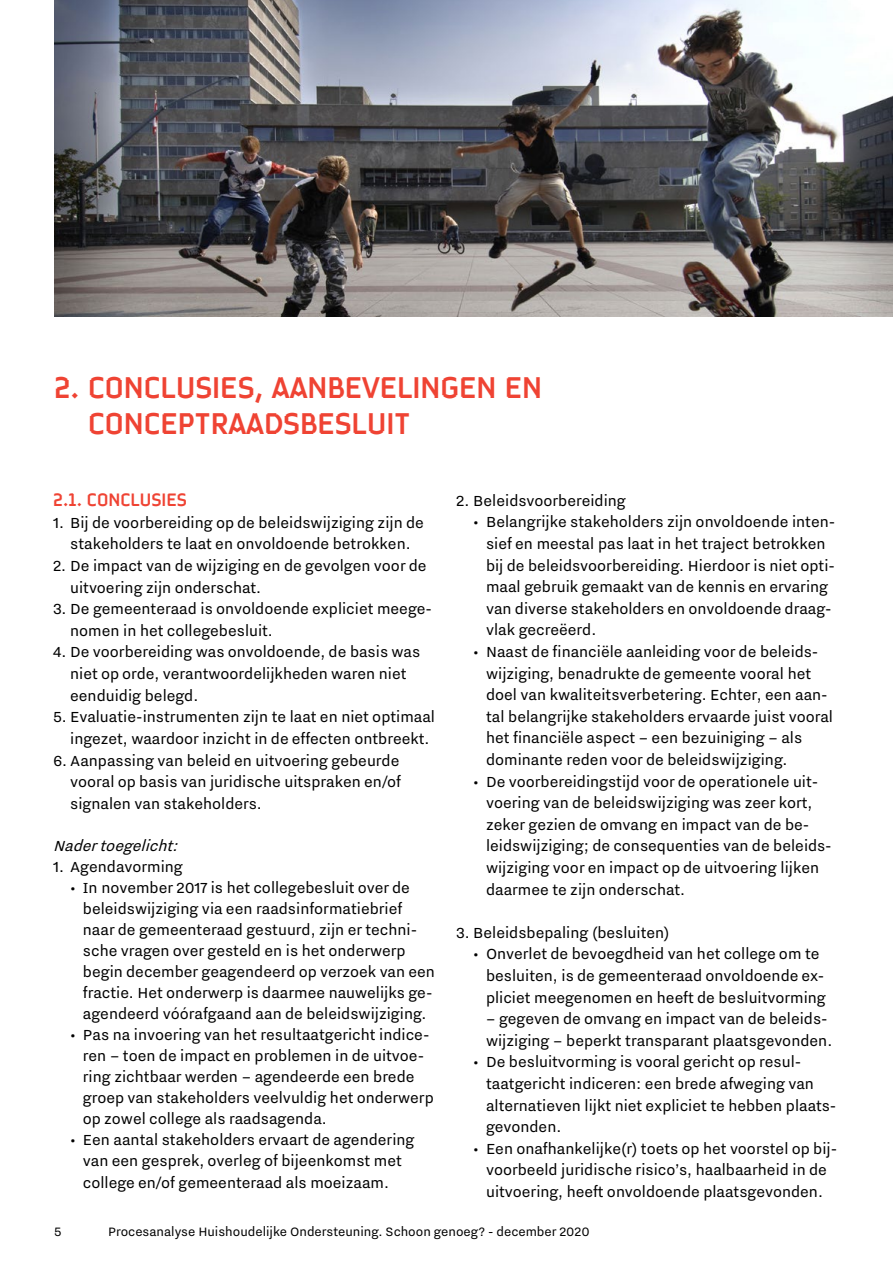
<style>
.page{position:relative;width:893px;height:1263px;background:#fff}
.page>*{position:absolute;margin:0;border:0;box-sizing:border-box;transform-origin:0 0}
.t1{font:30px/36px "Eindhoven Type";color:#ef4333}
.t2{font:18px/21.6px "Nitti Eindhoven";color:#000}
.t3{font:italic 18px "Nitti Eindhoven";color:#000}
.t4{font:18px "Eindhoven Type";color:#ef4333}
.t5{font:15px "Nitti Eindhoven";color:#000}
</style>
<div class="page">
<img style="left:54px;top:0;width:839px;height:317px">
<h1 class="t1" style="left:88px;top:370px;width:455px;text-indent:-34px">2. CONCLUSIES, AANBEVELINGEN EN<br>CONCEPTRAADSBESLUIT</h1>
<p class="t4" style="left:53px;top:488px;width:135px">2.1. CONCLUSIES</p>
<p class="t2" style="left:456px;top:489px;width:171px">2. Beleidsvoorbereiding</p>
<p class="t2" style="left:53px;top:512px;width:372px">1. Bij de voorbereiding op de beleidswijziging zijn de</p>
<p class="t2" style="left:473px;top:511px;width:363px">• Belangrijke stakeholders zijn onvoldoende inten-</p>
<p class="t2" style="left:70px;top:533px;width:342px">stakeholders te laat en onvoldoende betrokken.</p>
<p class="t2" style="left:486px;top:533px;width:341px">sief en meestal pas laat in het traject betrokken</p>
<p class="t2" style="left:53px;top:555px;width:375px">2. De impact van de wijziging en de gevolgen voor de</p>
<p class="t2" style="left:486px;top:554px;width:350px">bij de beleidsvoorbereiding. Hierdoor is niet opti-</p>
<p class="t2" style="left:70px;top:576px;width:192px">uitvoering zijn onderschat.</p>
<p class="t2" style="left:486px;top:576px;width:344px">maal gebruik gemaakt van de kennis en ervaring</p>
<p class="t2" style="left:53px;top:598px;width:380px">3. De gemeenteraad is onvoldoende expliciet meege-</p>
<p class="t2" style="left:486px;top:597px;width:347px">van diverse stakeholders en onvoldoende draag-</p>
<p class="t2" style="left:70px;top:620px;width:204px">nomen in het collegebesluit.</p>
<p class="t2" style="left:486px;top:619px;width:112px">vlak gecreëerd.</p>
<p class="t2" style="left:53px;top:641px;width:369px">4. De voorbereiding was onvoldoende, de basis was</p>
<p class="t2" style="left:473px;top:641px;width:347px">• Naast de financiële aanleiding voor de beleids-</p>
<p class="t2" style="left:70px;top:663px;width:338px">niet op orde, verantwoordelijkheden waren niet</p>
<p class="t2" style="left:486px;top:662px;width:327px">wijziging, benadrukte de gemeente vooral het</p>
<p class="t2" style="left:70px;top:684px;width:130px">eenduidig belegd.</p>
<p class="t2" style="left:486px;top:684px;width:343px">doel van kwaliteitsverbetering. Echter, een aan-</p>
<p class="t2" style="left:53px;top:706px;width:383px">5. Evaluatie-instrumenten zijn te laat en niet optimaal</p>
<p class="t2" style="left:486px;top:705px;width:348px">tal belangrijke stakeholders ervaarde juist vooral</p>
<p class="t2" style="left:70px;top:728px;width:361px">ingezet, waardoor inzicht in de effecten ontbreekt.</p>
<p class="t2" style="left:486px;top:727px;width:318px">het financiële aspect – een bezuiniging – als</p>
<p class="t2" style="left:53px;top:749px;width:348px">6. Aanpassing van beleid en uitvoering gebeurde</p>
<p class="t2" style="left:486px;top:749px;width:303px">dominante reden voor de beleidswijziging.</p>
<p class="t2" style="left:70px;top:771px;width:332px">vooral op basis van juridische uitspraken en/of</p>
<p class="t2" style="left:473px;top:770px;width:346px">• De voorbereidingstijd voor de operationele uit-</p>
<p class="t2" style="left:70px;top:792px;width:193px">signalen van stakeholders.</p>
<p class="t2" style="left:486px;top:792px;width:328px">voering van de beleidswijziging was zeer kort, zeker gezien de omvang en impact van de be-</p>
<p class="t3" style="left:53px;top:837px;width:131px">Nadertoegelicht:</p>
<p class="t2" style="left:486px;top:835px;width:347px">leidswijziging; de consequenties van de beleids-</p>
<p class="t2" style="left:53px;top:856px;width:131px">1. Agendavorming</p>
<p class="t2" style="left:486px;top:857px;width:335px">wijziging voor en impact op de uitvoering lijken</p>
<p class="t2" style="left:70px;top:877px;width:341px">• In november 2017 is het collegebesluit over de</p>
<p class="t2" style="left:486px;top:878px;width:201px">daarmee te zijn onderschat.</p>
<p class="t2" style="left:83px;top:898px;width:336px;line-height:21px">beleidswijziging via een raadsinformatiebrief naar de gemeenteraad gestuurd, zijn er techni-</p>
<p class="t2" style="left:456px;top:921px;width:215px">3. Beleidsbepaling (besluiten)</p>
<p class="t2" style="left:83px;top:940px;width:324px">sche vragen over gesteld en is het onderwerp</p>
<p class="t2" style="left:473px;top:943px;width:348px">• Onverlet de bevoegdheid van het college om te</p>
<p class="t2" style="left:83px;top:961px;width:354px">begin december geagendeerd op verzoek van een</p>
<p class="t2" style="left:486px;top:965px;width:340px">besluiten, is de gemeenteraad onvoldoende ex-</p>
<p class="t2" style="left:83px;top:982px;width:351px">fractie. Het onderwerp is daarmee nauwelijks ge-</p>
<p class="t2" style="left:486px;top:986px;width:341px">pliciet meegenomen en heeft de besluitvorming</p>
<p class="t2" style="left:83px;top:1003px;width:345px">agendeerd vóórafgaand aan de beleidswijziging.</p>
<p class="t2" style="left:486px;top:1008px;width:343px">– gegeven de omvang en impact van de beleids-</p>
<p class="t2" style="left:70px;top:1024px;width:361px">• Pas na invoering van het resultaatgericht indice-</p>
<p class="t2" style="left:486px;top:1029px;width:348px">wijziging – beperkt transparant plaatsgevonden.</p>
<p class="t2" style="left:83px;top:1045px;width:343px">ren – toen de impact en problemen in de uitvoe-</p>
<p class="t2" style="left:473px;top:1051px;width:329px">• De besluitvorming is vooral gericht op resul-</p>
<p class="t2" style="left:83px;top:1066px;width:333px">ring zichtbaar werden – agendeerde een brede</p>
<p class="t2" style="left:486px;top:1073px;width:329px">taatgericht indiceren: een brede afweging van</p>
<p class="t2" style="left:83px;top:1087px;width:352px">groep van stakeholders veelvuldig het onderwerp</p>
<p class="t2" style="left:486px;top:1094px;width:352px">alternatieven lijkt niet expliciet te hebben plaats-</p>
<p class="t2" style="left:83px;top:1108px;width:245px">op zowel college als raadsagenda.</p>
<p class="t2" style="left:486px;top:1116px;width:77px">gevonden.</p>
<p class="t2" style="left:70px;top:1129px;width:346px">• Een aantal stakeholders ervaart de agendering</p>
<p class="t2" style="left:473px;top:1137px;width:365px">• Een onafhankelijke(r) toets op het voorstel op bij-</p>
<p class="t2" style="left:83px;top:1150px;width:320px">van een gesprek, overleg of bijeenkomst met</p>
<p class="t2" style="left:486px;top:1159px;width:342px">voorbeeld juridische risico’s, haalbaarheid in de</p>
<p class="t2" style="left:83px;top:1172px;width:308px">college en/of gemeenteraad als moeizaam.</p>
<p class="t2" style="left:486px;top:1181px;width:338px">uitvoering, heeft onvoldoende plaatsgevonden.</p>
<p class="t5" style="left:54px;top:1224px;width:9px">5</p>
<p class="t5" style="left:108px;top:1224px;width:483px">Procesanalyse Huishoudelijke Ondersteuning. Schoon genoeg? - december 2020</p>
</div>
